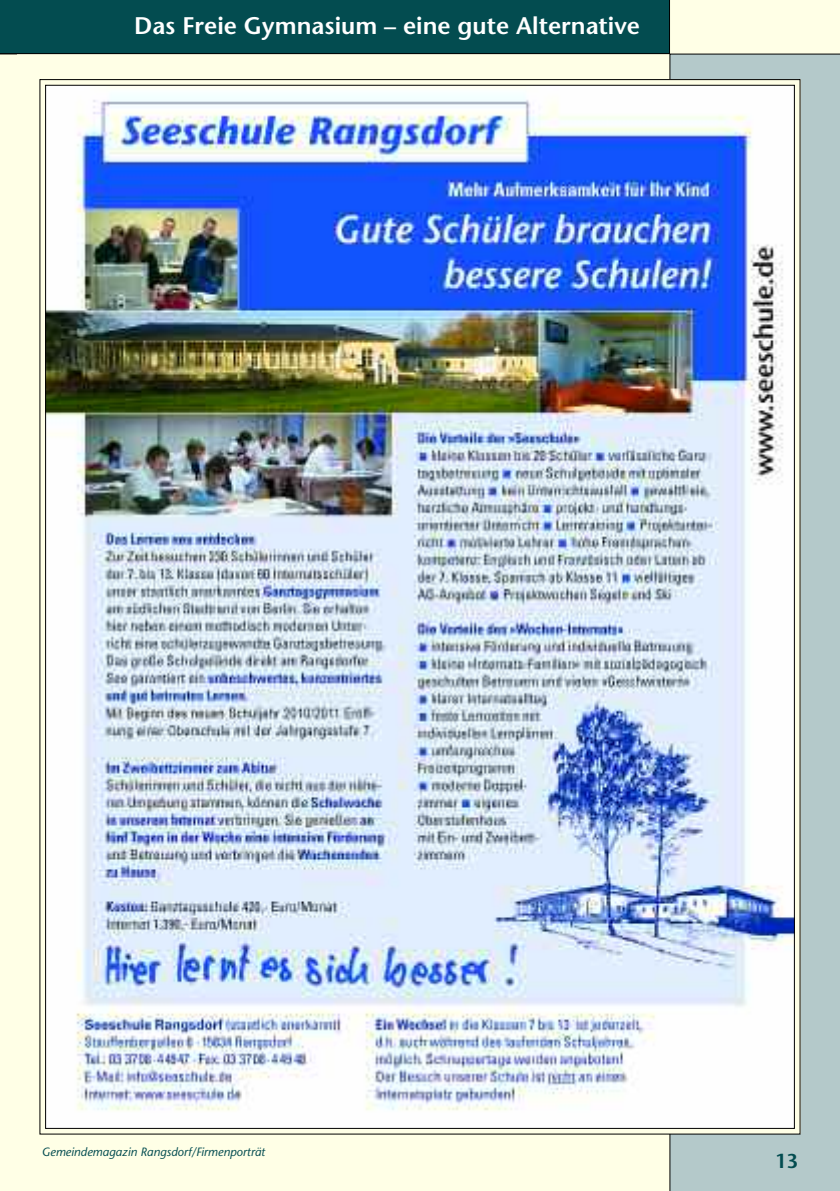
<style>
.page{position:relative;width:840px;height:1191px;background:#fff}
.page>*{position:absolute;margin:0;border:0;box-sizing:border-box;transform-origin:0 0}
.t1{font:600 24px "Stone Sans";color:#fff}
.t2{font:600 20px "Stone Sans";color:#034c50}
.t3{font:italic 12px "Stone Sans";color:#034c50}
</style>
<div class="page">
<div style="left:0;top:0;width:839px;height:1191px;background:#ffffe6"></div>
<div style="left:0;top:0;width:669px;height:55px;background:#034c50"></div>
<svg style="left:669px;top:54px;width:170px;height:1137px;background:#b6c7c6"></svg>
<img style="left:47px;top:87px;width:745px;height:1039px">
<h1 class="t1" style="left:134px;top:16px;width:507px">Das Freie Gymnasium – eine gute Alternative</h1>
<p class="t3" style="left:42px;top:1147px;width:225px">Gemeindemagazin Rangsdorf/Firmenporträt</p>
<h2 class="t2" style="left:774px;top:1153px;width:24px">13</h2>
</div>
